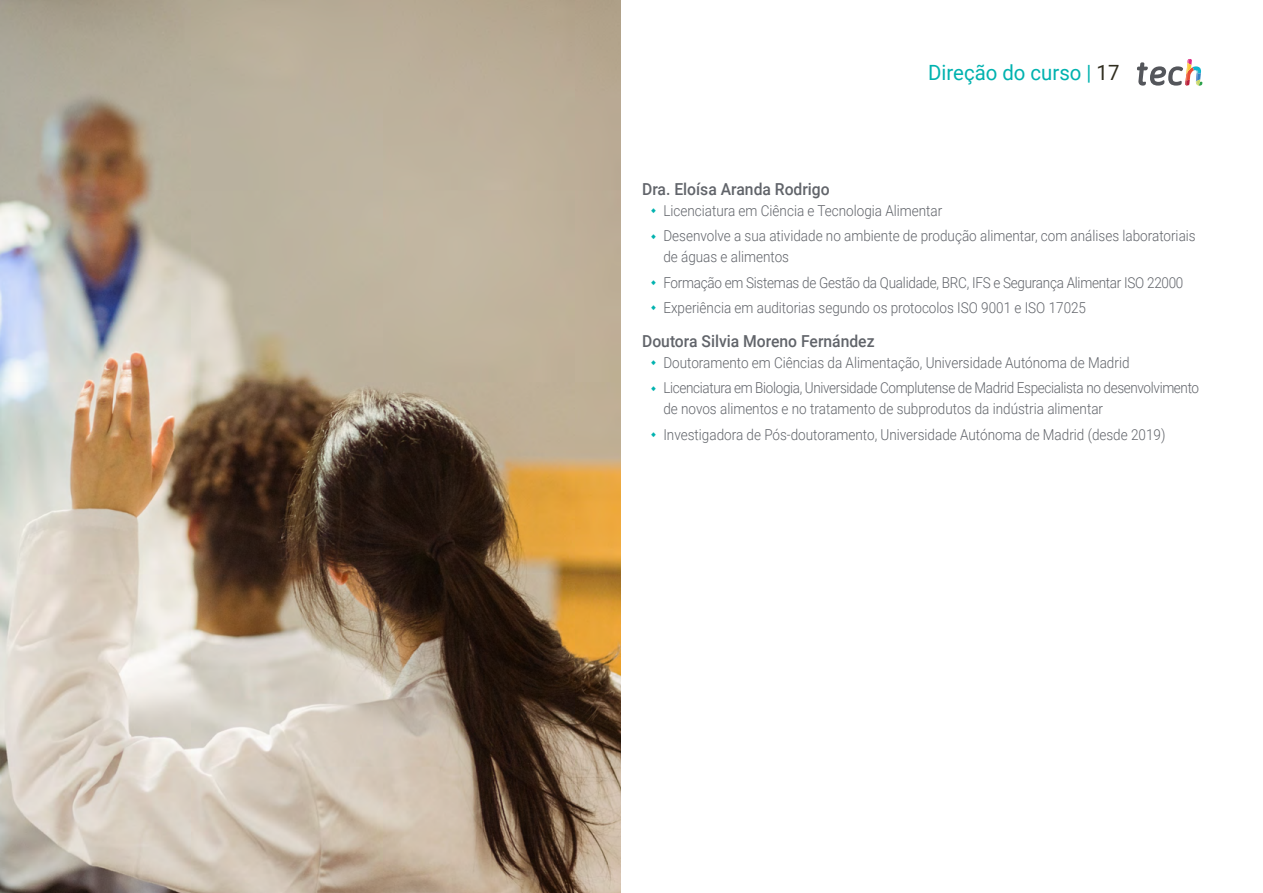
<style>
.page{position:relative;width:1263px;height:893px;background:#fff}
.page>*{position:absolute;margin:0;border:0;box-sizing:border-box;transform-origin:0 0}
.t1{font:21px "Roboto";color:#00b2af}
.t2{font:500 16.5px "Roboto";color:#61646a;scale:.95 1}
.t3{font:300 15px/25.2px "Roboto";color:#61646a;scale:.9 1}
.t4{font:300 15px/25.2px "Roboto";letter-spacing:-.025em;color:#61646a;scale:.9 1}
.s1{color:#312e20}
</style>
<div class="page">
<img style="left:1px;top:0;width:620px;height:893px">
<svg style="left:1137px;top:59px;width:65px;height:27px"></svg>
<h1 class="t1" style="left:928px;top:57px;width:193px">Direção do curso | <span class="s1">17</span></h1>
<p class="t2" style="left:642px;top:178px;width:199px">Dra. Eloísa Aranda Rodrigo</p>
<p class="t3" style="left:663px;top:198px;width:593px">Licenciatura em Ciência e Tecnologia Alimentar<br>Desenvolve a sua atividade no ambiente de produção alimentar, com análises laboratoriais</p>
<p class="t3" style="left:663px;top:244px;width:579px">de águas e alimentos<br>Formação em Sistemas de Gestão da Qualidade, BRC, IFS e Segurança Alimentar ISO 22000<br>Experiência em auditorias segundo os protocolos ISO 9001 e ISO 17025</p>
<p class="t2" style="left:642px;top:330px;width:246px">Doutora Silvia Moreno Fernández</p>
<p class="t4" style="left:663px;top:349px;width:597px">Doutoramento em Ciências da Alimentação, Universidade Autónoma de Madrid<br>Licenciatura em Biologia, Universidade Complutense de Madrid Especialista no desenvolvimento</p>
<p class="t3" style="left:663px;top:396px;width:559px">de novos alimentos e no tratamento de subprodutos da indústria alimentar<br>Investigadora de Pós-doutoramento, Universidade Autónoma de Madrid (desde 2019)</p>
</div>
